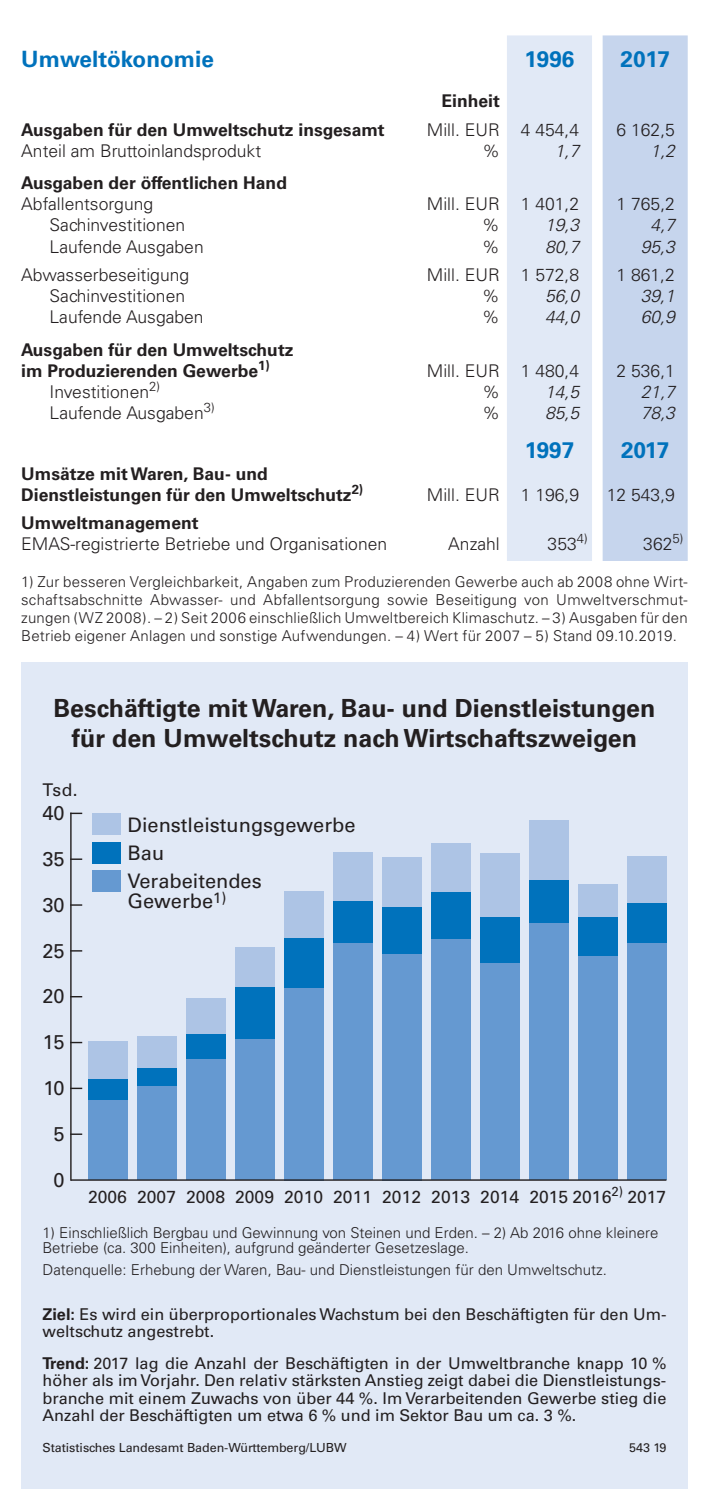
<style>
.page{position:relative;width:709px;height:1489px;background:#fff}
.page>*{position:absolute;margin:0;border:0;box-sizing:border-box;transform-origin:0 0}
.t1{font:700 25px/30px "Univers";color:#231f20;text-align:center}
.t2{font:700 22.5px "Univers";color:#0072bc}
.t3{font:20px/28.2px "Univers";color:#231f20}
.t4{font:300 17.5px "Univers";color:#231f20}
.t5{font:700 17.5px/21px "Univers";color:#231f20}
.t6{font:17.5px "Univers";color:#231f20}
.t7{font:italic 300 17.5px "Univers";color:#231f20}
.t8{font:16.25px/17.5px "Univers";color:#231f20}
.t9{font:300 15px/18px "Univers";color:#231f20;text-align:justify}
.t10{font:12.5px "Univers";letter-spacing:-.005em;color:#231f20}
.s1{font-weight:700}
</style>
<div class="page">
<div style="left:21px;top:663px;width:666px;height:825px;background:#e1e9f6"></div>
<hr style="left:708px;top:0;width:1px;height:1488px;background:#fef8ce">
<div style="left:507px;top:35px;width:85px;height:526px;background:#e1e9f6"></div>
<div style="left:602px;top:35px;width:85px;height:526px;background:#c6d5ed"></div>
<div style="left:88px;top:1041px;width:39px;height:37px;background:#adc4e5"></div>
<div style="left:137px;top:1036px;width:39px;height:31px;background:#adc4e5"></div>
<div style="left:186px;top:998px;width:39px;height:35px;background:#adc4e5"></div>
<div style="left:235px;top:947px;width:39px;height:40px;background:#adc4e5"></div>
<div style="left:284px;top:891px;width:39px;height:47px;background:#adc4e5"></div>
<div style="left:333px;top:852px;width:39px;height:49px;background:#adc4e5"></div>
<div style="left:382px;top:857px;width:39px;height:50px;background:#adc4e5"></div>
<div style="left:431px;top:842px;width:39px;height:50px;background:#adc4e5"></div>
<div style="left:480px;top:852px;width:39px;height:65px;background:#adc4e5"></div>
<div style="left:529px;top:819px;width:39px;height:61px;background:#adc4e5"></div>
<div style="left:578px;top:884px;width:39px;height:33px;background:#adc4e5"></div>
<div style="left:627px;top:855px;width:39px;height:48px;background:#adc4e5"></div>
<div style="left:88px;top:1078px;width:39px;height:22px;background:#0072bc"></div>
<div style="left:137px;top:1067px;width:39px;height:19px;background:#0072bc"></div>
<div style="left:186px;top:1033px;width:39px;height:26px;background:#0072bc"></div>
<div style="left:235px;top:987px;width:39px;height:52px;background:#0072bc"></div>
<div style="left:284px;top:938px;width:39px;height:49px;background:#0072bc"></div>
<div style="left:333px;top:901px;width:39px;height:42px;background:#0072bc"></div>
<div style="left:382px;top:907px;width:39px;height:47px;background:#0072bc"></div>
<div style="left:431px;top:892px;width:39px;height:47px;background:#0072bc"></div>
<div style="left:480px;top:917px;width:39px;height:46px;background:#0072bc"></div>
<div style="left:529px;top:880px;width:39px;height:43px;background:#0072bc"></div>
<div style="left:578px;top:917px;width:39px;height:39px;background:#0072bc"></div>
<div style="left:627px;top:903px;width:39px;height:40px;background:#0072bc"></div>
<div style="left:88px;top:1100px;width:39px;height:79px;background:#6599d1"></div>
<div style="left:137px;top:1086px;width:39px;height:93px;background:#6599d1"></div>
<div style="left:186px;top:1059px;width:39px;height:120px;background:#6599d1"></div>
<div style="left:235px;top:1039px;width:39px;height:140px;background:#6599d1"></div>
<div style="left:284px;top:987px;width:39px;height:192px;background:#6599d1"></div>
<div style="left:333px;top:943px;width:39px;height:236px;background:#6599d1"></div>
<div style="left:382px;top:954px;width:39px;height:225px;background:#6599d1"></div>
<div style="left:431px;top:939px;width:39px;height:240px;background:#6599d1"></div>
<div style="left:480px;top:963px;width:39px;height:216px;background:#6599d1"></div>
<div style="left:529px;top:923px;width:39px;height:256px;background:#6599d1"></div>
<div style="left:578px;top:956px;width:39px;height:223px;background:#6599d1"></div>
<div style="left:627px;top:943px;width:39px;height:236px;background:#6599d1"></div>
<hr style="left:71px;top:1179px;width:595px;height:1px;background:#231f20">
<svg style="left:72px;top:1087px;width:9px;height:2px"></svg>
<svg style="left:72px;top:1041px;width:9px;height:2px"></svg>
<svg style="left:71px;top:812px;width:10px;height:2px"></svg>
<hr style="left:70px;top:813px;width:2px;height:366px;background:#231f20">
<div style="left:92px;top:813px;width:28px;height:21px;background:#adc4e5"></div>
<div style="left:92px;top:842px;width:28px;height:21px;background:#0072bc"></div>
<div style="left:92px;top:870px;width:28px;height:21px;background:#6599d1"></div>
<h2 class="t2" style="left:21px;top:45px;width:194px">Umweltökonomie</h2>
<h2 class="t2" style="left:524px;top:45px;width:52px">1996</h2>
<h2 class="t2" style="left:620px;top:45px;width:51px">2017</h2>
<p class="t5" style="left:441px;top:91px;width:60px">Einheit</p>
<p class="t5" style="left:21px;top:119px;width:365px">Ausgaben für den Umweltschutz insgesamt</p>
<p class="t4" style="left:427px;top:119px;width:154px">Mill. EUR 4 454,4</p>
<p class="t4" style="left:616px;top:119px;width:60px">6 162,5</p>
<p class="t4" style="left:21px;top:140px;width:241px">Anteil am Bruttoinlandsprodukt</p>
<p class="t4" style="left:482px;top:140px;width:19px">%</p>
<p class="t7" style="left:555px;top:140px;width:26px">1,7</p>
<p class="t7" style="left:650px;top:140px;width:26px">1,2</p>
<p class="t5" style="left:21px;top:172px;width:267px">Ausgaben der öffentlichen Hand</p>
<p class="t4" style="left:21px;top:193px;width:133px">Abfallentsorgung</p>
<p class="t4" style="left:427px;top:193px;width:154px">Mill. EUR 1 401,2</p>
<p class="t4" style="left:616px;top:193px;width:60px">1 765,2</p>
<p class="t4" style="left:50px;top:214px;width:137px">Sachinvestitionen</p>
<p class="t4" style="left:482px;top:214px;width:19px">%</p>
<p class="t7" style="left:545px;top:214px;width:36px">19,3</p>
<p class="t7" style="left:650px;top:214px;width:26px">4,7</p>
<p class="t4" style="left:50px;top:236px;width:156px">Laufende Ausgaben</p>
<p class="t4" style="left:482px;top:236px;width:19px">%</p>
<p class="t7" style="left:545px;top:236px;width:36px">80,7</p>
<p class="t7" style="left:641px;top:236px;width:36px">95,3</p>
<p class="t4" style="left:21px;top:264px;width:169px">Abwasserbeseitigung</p>
<p class="t4" style="left:427px;top:264px;width:154px">Mill. EUR 1 572,8</p>
<p class="t4" style="left:616px;top:264px;width:60px">1 861,2</p>
<p class="t4" style="left:50px;top:285px;width:137px">Sachinvestitionen</p>
<p class="t4" style="left:482px;top:285px;width:19px">%</p>
<p class="t7" style="left:545px;top:285px;width:36px">56,0</p>
<p class="t7" style="left:641px;top:285px;width:36px">39,1</p>
<p class="t4" style="left:50px;top:307px;width:156px">Laufende Ausgaben</p>
<p class="t4" style="left:482px;top:307px;width:19px">%</p>
<p class="t7" style="left:545px;top:307px;width:36px">44,0</p>
<p class="t7" style="left:641px;top:307px;width:36px">60,9</p>
<p class="t5" style="left:21px;top:339px;width:274px">Ausgaben für den Umweltschutz im Produzierenden Gewerbe<sup>1)</sup></p>
<p class="t4" style="left:427px;top:360px;width:154px">Mill. EUR 1 480,4</p>
<p class="t4" style="left:616px;top:360px;width:60px">2 536,1</p>
<p class="t4" style="left:50px;top:381px;width:112px">Investitionen<sup>2)</sup></p>
<p class="t4" style="left:482px;top:381px;width:19px">%</p>
<p class="t7" style="left:545px;top:381px;width:36px">14,5</p>
<p class="t7" style="left:641px;top:381px;width:36px">21,7</p>
<p class="t4" style="left:50px;top:402px;width:167px">Laufende Ausgaben<sup>3)</sup></p>
<p class="t4" style="left:482px;top:402px;width:19px">%</p>
<p class="t7" style="left:545px;top:402px;width:36px">85,5</p>
<p class="t7" style="left:641px;top:402px;width:36px">78,3</p>
<h2 class="t2" style="left:524px;top:437px;width:51px">1997</h2>
<h2 class="t2" style="left:621px;top:437px;width:50px">2017</h2>
<p class="t5" style="left:21px;top:463px;width:343px">Umsätze mit Waren, Bau- und<br>Dienstleistungen für den Umweltschutz<sup>2)</sup></p>
<p class="t4" style="left:427px;top:484px;width:154px">Mill. EUR 1 196,9</p>
<p class="t4" style="left:607px;top:484px;width:70px">12 543,9</p>
<p class="t5" style="left:21px;top:513px;width:179px">Umweltmanagement</p>
<p class="t4" style="left:21px;top:533px;width:367px">EMAS-registrierte Betriebe und Organisationen</p>
<p class="t4" style="left:448px;top:533px;width:53px">Anzahl</p>
<p class="t4" style="left:547px;top:533px;width:42px">353<sup>4)</sup></p>
<p class="t4" style="left:643px;top:533px;width:42px">362<sup>5)</sup></p>
<p class="t9" style="left:21px;top:572px;width:668px">1) Zur besseren Vergleichbarkeit, Angaben zum Produzierenden Gewerbe auch ab 2008 ohne Wirt&shy;schaftsabschnitte Abwasser- und Abfallentsorgung sowie Beseitigung von Umweltverschmut&shy;zungen (WZ 2008). – 2) Seit 2006 einschließlich Umweltbereich Klimaschutz. – 3) Ausgaben für den Betrieb eigener Anlagen und sonstige Aufwendungen. – 4) Wert für 2007 – 5) Stand 09.10.2019.</p>
<h1 class="t1" style="left:54px;top:693px;width:603px">Beschäftigte mit Waren, Bau- und Dienstleistungen für den Umweltschutz nach Wirtschaftszweigen</h1>
<p class="t6" style="left:43px;top:779px;width:37px">Tsd.</p>
<h3 class="t3" style="left:43px;top:799px;width:24px">40</h3>
<h3 class="t3" style="left:43px;top:844px;width:24px">35</h3>
<h3 class="t3" style="left:43px;top:890px;width:24px">30</h3>
<h3 class="t3" style="left:43px;top:936px;width:24px">25</h3>
<h3 class="t3" style="left:43px;top:982px;width:24px">20</h3>
<h3 class="t3" style="left:43px;top:1028px;width:23px">15</h3>
<h3 class="t3" style="left:44px;top:1073px;width:23px">10</h3>
<h3 class="t3" style="left:54px;top:1119px;width:13px">5</h3>
<h3 class="t3" style="left:54px;top:1165px;width:13px">0</h3>
<h3 class="t3" style="left:128px;top:810px;width:229px">Dienstleistungsgewerbe<br>Bau<br>Verabeitendes</h3>
<h3 class="t3" style="left:128px;top:887px;width:100px">Gewerbe<sup>1)</sup></h3>
<p class="t6" style="left:88px;top:1186px;width:579px">2006 2007 2008 2009 2010 2011 2012 2013 2014 2015 2016<sup>2)</sup> 2017</p>
<p class="t9" style="left:43px;top:1224px;width:617px;line-height:15px">1) Einschließlich Bergbau und Gewinnung von Steinen und Erden. – 2) Ab 2016 ohne kleinere<br>Betriebe (ca. 300 Einheiten), aufgrund geänderter Gesetzeslage.</p>
<p class="t9" style="left:43px;top:1260px;width:566px">Datenquelle: Erhebung der Waren, Bau- und Dienstleistungen für den Umweltschutz.</p>
<p class="t8" style="left:43px;top:1305px;width:625px"><span class="s1">Ziel:</span> Es wird ein überproportionales Wachstum bei den Beschäftigten für den Um&shy;weltschutz angestrebt.</p>
<p class="t8" style="left:43px;top:1354px;width:625px;text-align:justify"><span class="s1">Trend:</span> 2017 lag die Anzahl der Beschäftigten in der Umweltbranche knapp 10 % höher als im Vorjahr. Den relativ stärksten Anstieg zeigt dabei die Dienstleistungs&shy;branche mit einem Zuwachs von über 44 %. Im Verarbeitenden Gewerbe stieg die Anzahl der Beschäftigten um etwa 6 % und im Sektor Bau um ca. 3 %.</p>
<p class="t10" style="left:43px;top:1439px;width:306px">Statistisches Landesamt Baden-Württemberg/LUBW</p>
<p class="t10" style="left:629px;top:1439px;width:39px">543 19</p>
</div>
